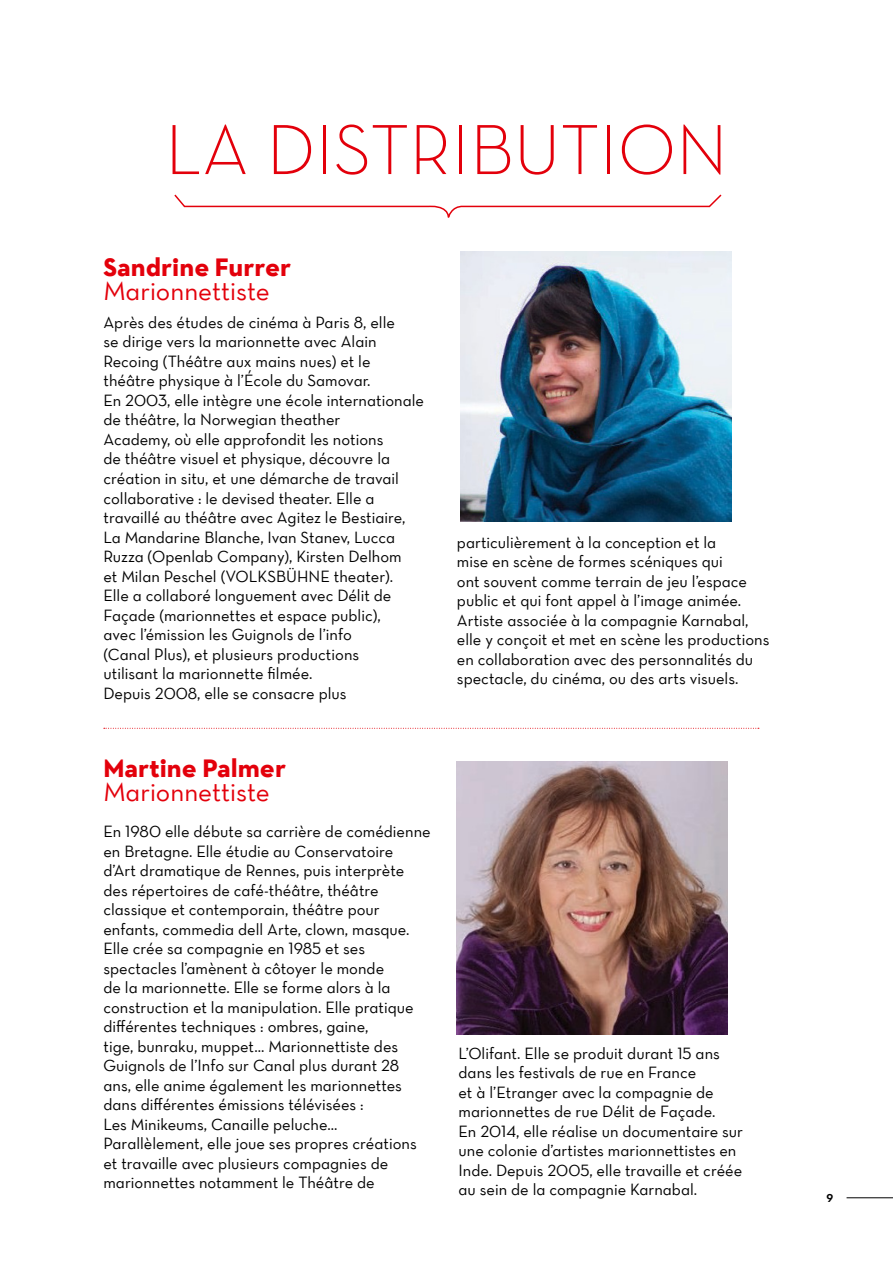
<style>
.page{position:relative;width:893px;height:1263px;background:#fff}
.page>*{position:absolute;margin:0;border:0;box-sizing:border-box;transform-origin:0 0}
.t1{font:72px "Neutra Text Light Alt";color:#e3000b}
.fonction_distrib{font:27px "Neutra Text Book Alt";color:#e3000b}
.nom_distrib{font:700 25.5px "Neutraface New Yorker";color:#e3000b}
.corps_fer_a_gauche{font:16.5px/19.5px "Neutra Text Book Alt";color:#000}
.t2{font:700 15px "Neutraface 2 Display";color:#000}
</style>
<div class="page">
<hr style="left:846px;top:1197px;width:47px;height:1px;background:#000">
<img style="left:461px;top:251px;width:270px;height:271px">
<img style="left:457px;top:761px;width:271px;height:273px">
<svg style="left:174px;top:194px;width:549px;height:66px"></svg>
<svg style="left:104px;top:728px;width:655px;height:1px"></svg>
<p class="t1" style="left:165px;top:106px;width:564px">LA DISTRIBUTION</p>
<p class="nom_distrib" style="left:103px;top:251px;width:189px">Sandrine Furrer</p>
<p class="fonction_distrib" style="left:103px;top:274px;width:168px">Marionnettiste</p>
<p class="corps_fer_a_gauche" style="left:103px;top:312px;width:293px">Après des études de cinéma à Paris 8, elle se dirige vers la marionnette avec Alain Recoing (Théâtre aux mains nues) et le théâtre physique à l’École du Samovar.</p>
<p class="corps_fer_a_gauche" style="left:103px;top:390px;width:322px">En 2003, elle intègre une école internationale de théâtre, la Norwegian theather<br>Academy, où elle approfondit les notions<br>de théâtre visuel et physique, découvre la création in situ, et une démarche de travail collaborative : le devised theater. Elle a travaillé au théâtre avec Agitez le Bestiaire, La Mandarine Blanche, Ivan Stanev, Lucca Ruzza (Openlab Company), Kirsten Delhom<br>et Milan Peschel (VOLKSBÜHNE theater).</p>
<p class="corps_fer_a_gauche" style="left:103px;top:585px;width:289px">Elle a collaboré longuement avec Délit de Façade (marionnettes et espace public), avec l’émission les Guignols de l’info (Canal Plus), et plusieurs productions utilisant la marionnette filmée.</p>
<p class="corps_fer_a_gauche" style="left:103px;top:683px;width:245px">Depuis 2008, elle se consacre plus</p>
<p class="nom_distrib" style="left:103px;top:752px;width:184px">Martine Palmer</p>
<p class="fonction_distrib" style="left:103px;top:775px;width:168px">Marionnettiste</p>
<p class="corps_fer_a_gauche" style="left:103px;top:821px;width:329px">En 1980 elle débute sa carrière de comédienne en Bretagne. Elle étudie au Conservatoire<br>d’Art dramatique de Rennes, puis interprète des répertoires de café-théâtre, théâtre classique et contemporain, théâtre pour enfants, commedia dell Arte, clown, masque.</p>
<p class="corps_fer_a_gauche" style="left:103px;top:938px;width:312px">Elle crée sa compagnie en 1985 et ses spectacles l’amènent à côtoyer le monde<br>de la marionnette. Elle se forme alors à la construction et la manipulation. Elle pratique différentes techniques : ombres, gaine,<br>tige, bunraku, muppet... Marionnettiste des Guignols de l’Info sur Canal plus durant 28 ans, elle anime également les marionnettes dans différentes émissions télévisées :<br>Les Minikeums, Canaille peluche...</p>
<p class="corps_fer_a_gauche" style="left:103px;top:1133px;width:315px">Parallèlement, elle joue ses propres créations et travaille avec plusieurs compagnies de marionnettes notamment le Théâtre de</p>
<p class="corps_fer_a_gauche" style="left:457px;top:532px;width:292px">particulièrement à la conception et la mise en scène de formes scéniques qui ont souvent comme terrain de jeu l’espace public et qui font appel à l’image animée.</p>
<p class="corps_fer_a_gauche" style="left:457px;top:610px;width:314px">Artiste associée à la compagnie Karnabal, elle y conçoit et met en scène les productions en collaboration avec des personnalités du spectacle, du cinéma, ou des arts visuels.</p>
<p class="corps_fer_a_gauche" style="left:459px;top:1043px;width:263px">L’Olifant. Elle se produit durant 15 ans dans les festivals de rue en France<br>et à l’Etranger avec la compagnie de marionnettes de rue Délit de Façade.</p>
<p class="corps_fer_a_gauche" style="left:459px;top:1121px;width:286px">En 2014, elle réalise un documentaire sur une colonie d’artistes marionnettistes en Inde. Depuis 2005, elle travaille et créée au sein de la compagnie Karnabal.</p>
<p class="t2" style="left:826px;top:1188px;width:8px">9</p>
</div>
